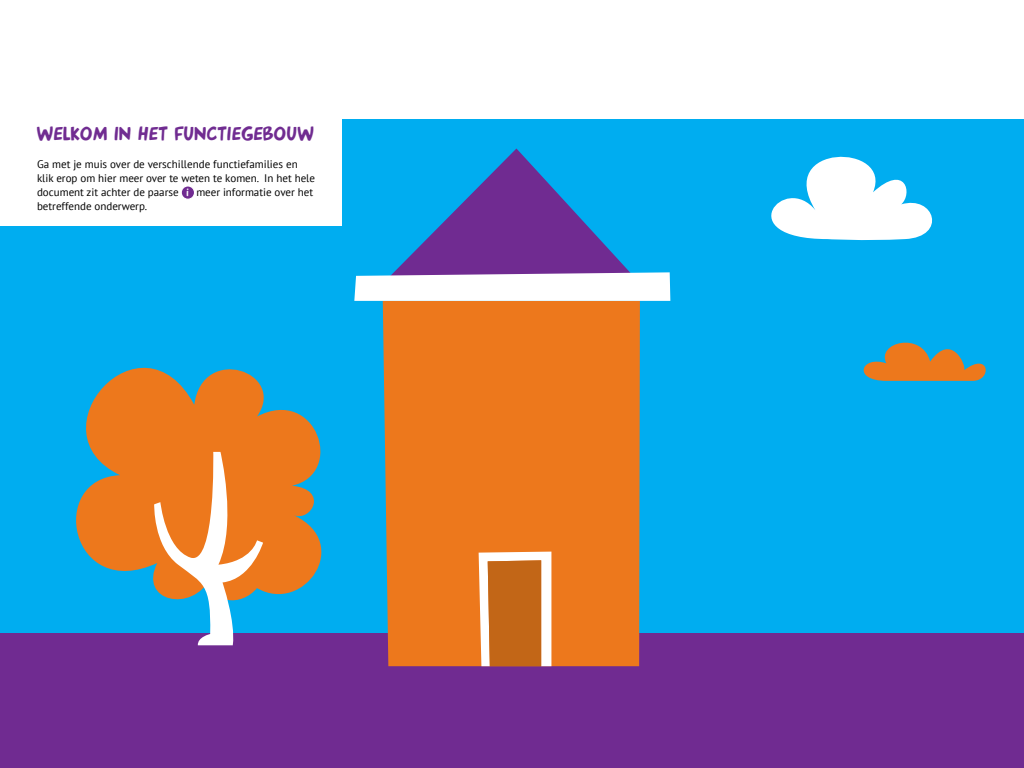
<style>
.page{position:relative;width:1024px;height:768px;background:#fff}
.page>*{position:absolute;margin:0;border:0;box-sizing:border-box;transform-origin:0 0}
.t1{font:19px "Arnold 21";color:#702c91}
.t2{font:11px/14px "PT Sans";color:#000}
.t3{font:700 10.2px "Comic Sans MS";color:#fff}
</style>
<div class="page">
<div style="left:0;top:119px;width:1024px;height:649px;background:#00adf0"></div>
<div style="left:0;top:633px;width:1024px;height:135px;background:#702b91"></div>
<div style="left:383px;top:301px;width:257px;height:365px;background:#ed781c"></div>
<svg style="left:394px;top:148px;width:236px;height:124px"></svg>
<svg style="left:354px;top:272px;width:316px;height:29px;background:#f0f1f8"></svg>
<svg style="left:479px;top:552px;width:72px;height:114px;background:#d5945d"></svg>
<svg style="left:76px;top:367px;width:246px;height:228px;fill:#ed781c"></svg>
<svg style="left:153px;top:452px;width:110px;height:193px"></svg>
<svg style="left:771px;top:156px;width:162px;height:85px"></svg>
<svg style="left:863px;top:342px;width:123px;height:39px"></svg>
<div style="left:0;top:102px;width:342px;height:124px;background:#fff"></div>
<div style="left:181px;top:186px;width:14px;height:13px;background:#702b91;border-radius:50%"></div>
<div style="left:181px;top:185px;width:14px;height:15px;border:1px solid #fff;border-radius:50%"></div>
<p class="t1" style="left:37px;top:122px;width:279px">WELKOM IN HET FUNCTIEGEBOUW</p>
<p class="t2" style="left:37px;top:157px;width:280px">Ga met je muis over de verschillende functiefamilies en klik erop om hier meer over te weten te komen. In het hele document zit achter de paarse</p>
<p class="t2" style="left:196px;top:185px;width:118px">meer informatie over het</p>
<p class="t3" style="left:186px;top:185px;width:4px">i</p>
<p class="t2" style="left:37px;top:199px;width:112px">betreffende onderwerp.</p>
</div>
